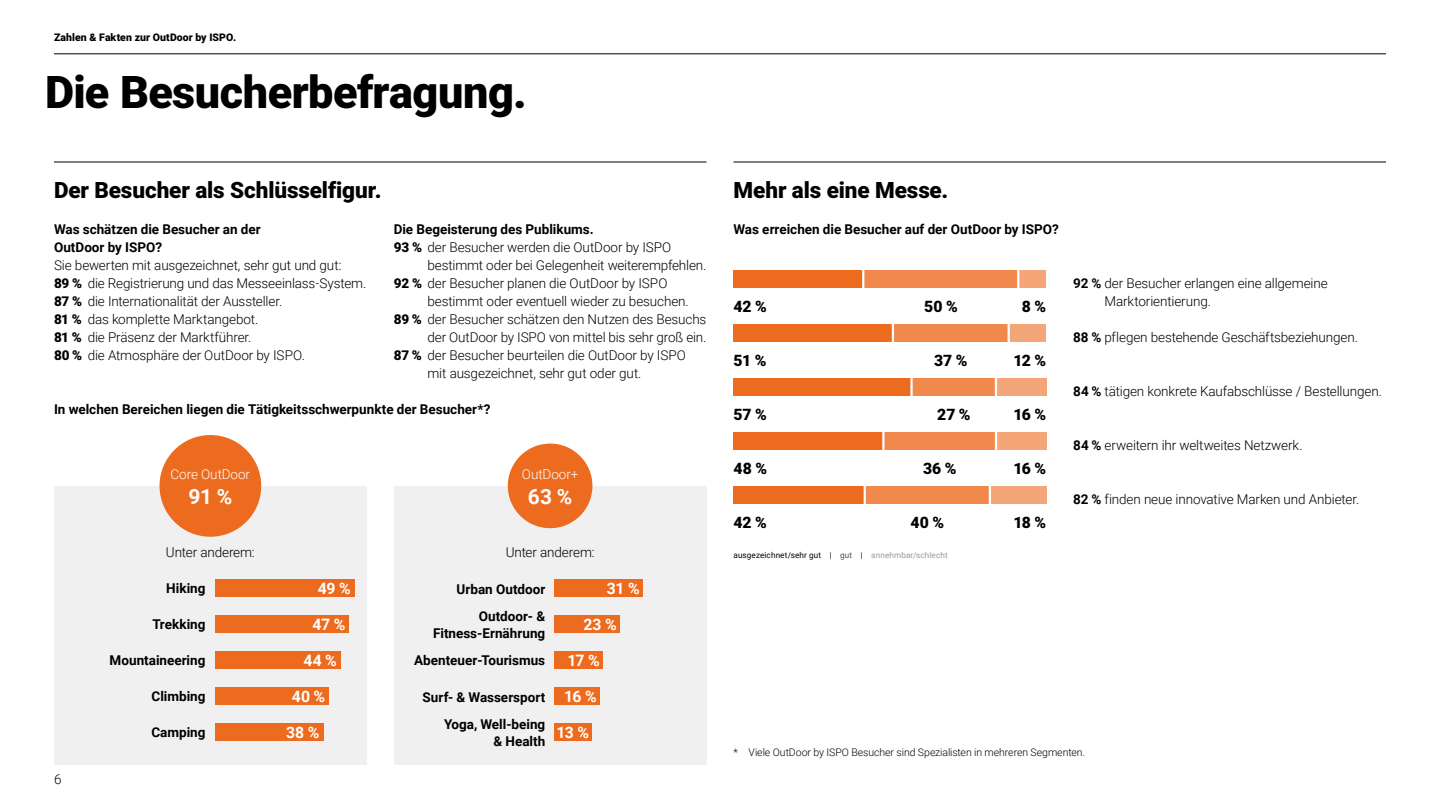
<style>
.page{position:relative;width:1440px;height:810px;background:#fff}
.page>*{position:absolute;margin:0;border:0;box-sizing:border-box;transform-origin:0 0}
.t1{font:900 45px "Roboto";letter-spacing:-.01em;color:#000}
.t2{font:900 22.5px "Roboto";letter-spacing:-.005em;color:#000}
.t3{font:700 21px "Roboto";color:#fff}
.t4{font:900 15.75px "Roboto";letter-spacing:-.005em;color:#000}
.t5{font:700 15.75px "Roboto";letter-spacing:-.015em;color:#fff}
.t6{font:300 13.5px/18px "Roboto";letter-spacing:-.01em;color:#000}
.t7{font:700 13.5px/27px "Roboto";color:#000;text-align:right}
.t8{font:300 13.5px "Roboto";letter-spacing:-.005em;color:#fff}
.t9{font:300 10.5px "Roboto";letter-spacing:-.005em;color:#000}
.t10{font:900 10.5px "Roboto";letter-spacing:.005em;color:#000}
.t11{font:8.18px "Roboto";letter-spacing:.015em;color:#000}
.s1{font-weight:900}
.s2{font-weight:700}
.s3{color:#4d4d4d}
.s4{color:#999}
</style>
<div class="page">
<hr style="left:54px;top:54px;width:1332px;height:1px;background:#000">
<div style="left:734px;top:270px;width:130px;height:18px;background:#ed6b1e"></div>
<div style="left:864px;top:270px;width:154px;height:18px;background:#f0894b"></div>
<div style="left:1018px;top:270px;width:28px;height:18px;background:#f4a678"></div>
<div style="left:1009px;top:324px;width:37px;height:18px;background:#f4a678"></div>
<div style="left:893px;top:324px;width:116px;height:18px;background:#f0894b"></div>
<div style="left:734px;top:324px;width:159px;height:18px;background:#ed6b1e"></div>
<div style="left:734px;top:378px;width:178px;height:18px;background:#ed6b1e"></div>
<div style="left:912px;top:378px;width:84px;height:18px;background:#f0894b"></div>
<div style="left:996px;top:378px;width:50px;height:18px;background:#f4a678"></div>
<div style="left:734px;top:432px;width:150px;height:18px;background:#ed6b1e"></div>
<div style="left:884px;top:432px;width:112px;height:18px;background:#f0894b"></div>
<div style="left:996px;top:432px;width:50px;height:18px;background:#f4a678"></div>
<div style="left:734px;top:486px;width:131px;height:18px;background:#ed6b1e"></div>
<div style="left:865px;top:486px;width:125px;height:18px;background:#f0894b"></div>
<div style="left:990px;top:486px;width:56px;height:18px;background:#f4a678"></div>
<hr style="left:54px;top:162px;width:652px;height:1px;background:#000">
<hr style="left:734px;top:162px;width:652px;height:1px;background:#000">
<div style="left:394px;top:486px;width:312px;height:279px;background:#f0f0f0"></div>
<div style="left:54px;top:486px;width:313px;height:279px;background:#f0f0f0"></div>
<div style="left:215px;top:579px;width:140px;height:18px;background:#ed6b1e"></div>
<div style="left:215px;top:651px;width:125px;height:18px;background:#ed6b1e"></div>
<div style="left:215px;top:615px;width:134px;height:18px;background:#ed6b1e"></div>
<div style="left:215px;top:687px;width:114px;height:18px;background:#ed6b1e"></div>
<div style="left:215px;top:723px;width:108px;height:18px;background:#ed6b1e"></div>
<div style="left:555px;top:579px;width:88px;height:18px;background:#ed6b1e"></div>
<div style="left:555px;top:651px;width:48px;height:18px;background:#ed6b1e"></div>
<div style="left:555px;top:615px;width:65px;height:18px;background:#ed6b1e"></div>
<div style="left:555px;top:687px;width:45px;height:18px;background:#ed6b1e"></div>
<div style="left:555px;top:723px;width:37px;height:18px;background:#ed6b1e"></div>
<div style="left:160px;top:435px;width:101px;height:102px;background:#ed6b1e;border-radius:50%"></div>
<div style="left:508px;top:444px;width:84px;height:84px;background:#ed6b1e;border-radius:50%"></div>
<hr style="left:862px;top:269px;width:2px;height:20px;background:#fff">
<hr style="left:1017px;top:269px;width:2px;height:20px;background:#fff">
<hr style="left:892px;top:323px;width:2px;height:20px;background:#fff">
<hr style="left:1008px;top:323px;width:2px;height:20px;background:#fff">
<hr style="left:910px;top:377px;width:3px;height:20px;background:#fff">
<hr style="left:995px;top:377px;width:2px;height:20px;background:#fff">
<hr style="left:882px;top:431px;width:3px;height:20px;background:#fff">
<hr style="left:995px;top:431px;width:2px;height:20px;background:#fff">
<hr style="left:864px;top:485px;width:2px;height:20px;background:#fff">
<hr style="left:989px;top:485px;width:2px;height:20px;background:#fff">
<p class="t10" style="left:54px;top:29px;width:184px">Zahlen &amp; Fakten zur OutDoor by ISPO.</p>
<h1 class="t1" style="left:45px;top:60px;width:483px">Die Besucherbefragung.</h1>
<h2 class="t2" style="left:54px;top:174px;width:329px">Der Besucher als Schlüsselfigur.</h2>
<h2 class="t2" style="left:734px;top:174px;width:216px">Mehr als eine Messe.</h2>
<p class="t7" style="left:733px;top:215px;width:327px">Was erreichen die Besucher auf der OutDoor by ISPO?</p>
<p class="t7" style="left:54px;top:220px;width:208px;line-height:18px;text-align:left">Was schätzen die Besucher an der<br>OutDoor by ISPO?</p>
<p class="t6" style="left:54px;top:256px;width:314px">Sie bewerten mit ausgezeichnet, sehr gut und gut:<br><span class="s1">89 %</span> die Registrierung und das Messeeinlass-System.<br><span class="s1">87 %</span> die Internationalität der Aussteller.<br><span class="s1">81 %</span> das komplette Marktangebot.<br><span class="s1">81 %</span> die Präsenz der Marktführer.<br><span class="s1">80 %</span> die Atmosphäre der OutDoor by ISPO.</p>
<p class="t7" style="left:394px;top:215px;width:201px">Die Begeisterung des Publikums.</p>
<p class="t6" style="left:394px;top:238px;width:279px"><span class="s1">93 %</span> der Besucher werden die OutDoor by ISPO</p>
<p class="t6" style="left:428px;top:256px;width:280px">bestimmt oder bei Gelegenheit weiterempfehlen.</p>
<p class="t6" style="left:394px;top:274px;width:275px"><span class="s1">92 %</span> der Besucher planen die OutDoor by ISPO</p>
<p class="t6" style="left:428px;top:292px;width:263px">bestimmt oder eventuell wieder zu besuchen.</p>
<p class="t6" style="left:394px;top:310px;width:314px"><span class="s1">89 %</span> der Besucher schätzen den Nutzen des Besuchs</p>
<p class="t6" style="left:428px;top:328px;width:280px">der OutDoor by ISPO von mittel bis sehr groß ein.</p>
<p class="t6" style="left:394px;top:346px;width:294px"><span class="s1">87 %</span> der Besucher beurteilen die OutDoor by ISPO</p>
<p class="t6" style="left:428px;top:364px;width:216px">mit ausgezeichnet, sehr gut oder gut.</p>
<p class="t4" style="left:733px;top:295px;width:35px">42 %</p>
<p class="t4" style="left:924px;top:295px;width:35px">50 %</p>
<p class="t4" style="left:1022px;top:295px;width:26px">8 %</p>
<p class="t4" style="left:734px;top:349px;width:34px">51 %</p>
<p class="t4" style="left:934px;top:349px;width:35px">37 %</p>
<p class="t4" style="left:1014px;top:349px;width:34px">12 %</p>
<p class="t7" style="left:54px;top:395px;width:438px">In welchen Bereichen liegen die Tätigkeitsschwerpunkte der Besucher*?</p>
<p class="t8" style="left:171px;top:465px;width:81px">Core OutDoor</p>
<h3 class="t3" style="left:188px;top:482px;width:45px">91 %</h3>
<p class="t8" style="left:522px;top:465px;width:58px">OutDoor+</p>
<h3 class="t3" style="left:528px;top:482px;width:46px">63 %</h3>
<p class="t4" style="left:733px;top:403px;width:35px">57 %</p>
<p class="t4" style="left:937px;top:403px;width:35px">27 %</p>
<p class="t4" style="left:1014px;top:403px;width:34px">16 %</p>
<p class="t4" style="left:733px;top:457px;width:35px">48 %</p>
<p class="t4" style="left:923px;top:457px;width:35px">36 %</p>
<p class="t4" style="left:1014px;top:457px;width:34px">16 %</p>
<p class="t4" style="left:733px;top:511px;width:35px">42 %</p>
<p class="t4" style="left:911px;top:511px;width:35px">40 %</p>
<p class="t4" style="left:1014px;top:511px;width:34px">18 %</p>
<p class="t6" style="left:1105px;top:274px;width:225px;text-indent:-31px"><span class="s2">92 %</span> der Besucher erlangen eine allgemeine<br>Marktorientierung.</p>
<p class="t6" style="left:1073px;top:328px;width:286px"><span class="s2">88 %</span> pflegen bestehende Geschäftsbeziehungen.</p>
<p class="t6" style="left:1073px;top:382px;width:310px"><span class="s2">84 %</span> tätigen konkrete Kaufabschlüsse / Bestellungen.</p>
<p class="t6" style="left:1073px;top:436px;width:231px"><span class="s2">84 %</span> erweitern ihr weltweites Netzwerk.</p>
<p class="t6" style="left:1073px;top:490px;width:287px"><span class="s2">82 %</span> finden neue innovative Marken und Anbieter.</p>
<p class="t6" style="left:54px;top:770px;width:9px">6</p>
<p class="t6" style="left:166px;top:543px;width:90px">Unter anderem:</p>
<p class="t11" style="left:734px;top:549px;width:216px">ausgezeichnet/sehr gut | <span class="s3">gut</span> | <span class="s4">annehmbar/schlecht</span></p>
<p class="t7" style="left:166px;top:575px;width:41px">Hiking</p>
<p class="t7" style="left:153px;top:611px;width:54px">Trekking</p>
<p class="t7" style="left:110px;top:647px;width:97px">Mountaineering</p>
<p class="t7" style="left:152px;top:683px;width:55px">Climbing</p>
<p class="t7" style="left:151px;top:719px;width:56px">Camping</p>
<p class="t6" style="left:506px;top:543px;width:90px">Unter anderem:</p>
<p class="t7" style="left:457px;top:575px;width:90px">Urban Outdoor<br>Outdoor- &amp;</p>
<p class="t7" style="left:414px;top:620px;width:133px">Fitness-Ernährung<br>Abenteuer-Tourismus</p>
<p class="t7" style="left:423px;top:683px;width:124px">Surf- &amp; Wassersport<br>Yoga, Well-being</p>
<p class="t7" style="left:493px;top:728px;width:53px">&amp; Health</p>
<p class="t5" style="left:607px;top:577px;width:34px">31 %</p>
<p class="t5" style="left:318px;top:577px;width:35px">49 %</p>
<p class="t5" style="left:583px;top:613px;width:35px">23 %</p>
<p class="t5" style="left:312px;top:613px;width:34px">47 %</p>
<p class="t5" style="left:568px;top:649px;width:34px">17 %</p>
<p class="t5" style="left:303px;top:649px;width:35px">44 %</p>
<p class="t5" style="left:564px;top:685px;width:34px">16 %</p>
<p class="t5" style="left:557px;top:721px;width:34px">13 %</p>
<p class="t5" style="left:292px;top:685px;width:35px">40 %</p>
<p class="t5" style="left:286px;top:721px;width:35px">38 %</p>
<p class="t9" style="left:734px;top:745px;width:353px">* Viele OutDoor by ISPO Besucher sind Spezialisten in mehreren Segmenten.</p>
</div>
